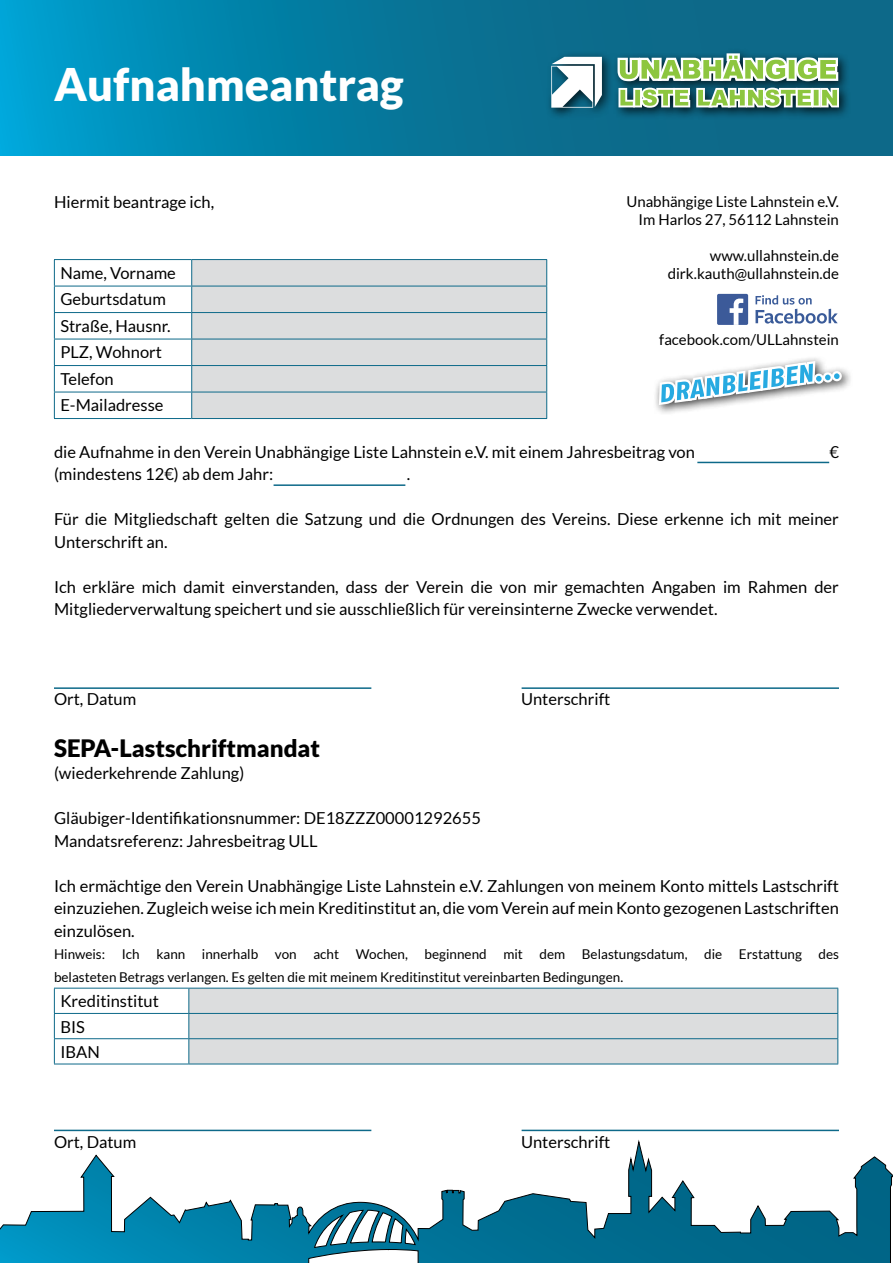
<style>
.page{position:relative;width:893px;height:1263px;background:#fff}
.page>*{position:absolute;margin:0;border:0;box-sizing:border-box;transform-origin:0 0}
.t1{font:900 45px "Lato";color:#fff}
.t2{font:900 24px "Lato";color:#000}
.t3{font:16.5px/26.5px "Lato";color:#000}
.t4{font:15px/18px "Lato";color:#000;text-align:right}
.t5{font:13.5px/22.5px "Lato";color:#000}
</style>
<div class="page">
<svg style="left:0;top:0;width:893px;height:155px"></svg>
<div style="left:545px;top:47px;width:306px;height:73px;background:#000;opacity:.75"></div>
<svg style="left:618px;top:53px;width:220px;height:28px"></svg>
<svg style="left:551px;top:57px;width:51px;height:51px"></svg>
<svg style="left:618px;top:88px;width:72px;height:20px"></svg>
<svg style="left:696px;top:88px;width:143px;height:20px"></svg>
<div style="left:653px;top:356px;width:201px;height:61px;background:#000;opacity:.75"></div>
<svg style="left:659px;top:361px;width:183px;height:44px"></svg>
<svg style="left:0;top:1139px;width:893px;height:124px"></svg>
<div style="left:192px;top:260px;width:354px;height:158px;background:#dcddde"></div>
<hr style="left:192px;top:259px;width:355px;height:1px;background:#0d6989">
<hr style="left:192px;top:286px;width:355px;height:1px;background:#0d6989">
<hr style="left:192px;top:312px;width:355px;height:1px;background:#0d6989">
<hr style="left:192px;top:339px;width:355px;height:1px;background:#0d6989">
<hr style="left:192px;top:365px;width:355px;height:1px;background:#0d6989">
<hr style="left:192px;top:392px;width:355px;height:1px;background:#0d6989">
<svg style="left:546px;top:260px;width:1px;height:158px"></svg>
<hr style="left:192px;top:418px;width:355px;height:1px;background:#0d6989">
<hr style="left:54px;top:259px;width:138px;height:1px;background:#0d6989">
<hr style="left:54px;top:286px;width:138px;height:1px;background:#0d6989">
<hr style="left:54px;top:312px;width:138px;height:1px;background:#0d6989">
<hr style="left:54px;top:339px;width:138px;height:1px;background:#0d6989">
<hr style="left:54px;top:365px;width:138px;height:1px;background:#0d6989">
<hr style="left:54px;top:392px;width:138px;height:1px;background:#0d6989">
<svg style="left:54px;top:260px;width:1px;height:158px"></svg>
<svg style="left:191px;top:260px;width:1px;height:158px"></svg>
<hr style="left:54px;top:418px;width:138px;height:1px;background:#0d6989">
<div style="left:189px;top:989px;width:648px;height:75px;background:#dcddde"></div>
<hr style="left:54px;top:988px;width:135px;height:1px;background:#0d6989">
<hr style="left:189px;top:988px;width:649px;height:1px;background:#0d6989">
<hr style="left:54px;top:1013px;width:135px;height:1px;background:#0d6989">
<hr style="left:189px;top:1013px;width:649px;height:1px;background:#0d6989">
<hr style="left:54px;top:1038px;width:135px;height:1px;background:#0d6989">
<svg style="left:54px;top:988px;width:1px;height:76px"></svg>
<hr style="left:189px;top:1038px;width:649px;height:1px;background:#0d6989">
<svg style="left:188px;top:988px;width:1px;height:76px"></svg>
<svg style="left:837px;top:988px;width:1px;height:76px"></svg>
<hr style="left:54px;top:1064px;width:135px;height:1px;background:#0d6989">
<hr style="left:189px;top:1064px;width:649px;height:1px;background:#0d6989">
<hr style="left:697px;top:462px;width:132px;height:1px;background:#0d6989">
<hr style="left:274px;top:484px;width:131px;height:2px;background:#0d6989">
<hr style="left:54px;top:687px;width:317px;height:2px;background:#0d6989">
<hr style="left:54px;top:1130px;width:317px;height:1px;background:#0d6989">
<hr style="left:522px;top:687px;width:317px;height:2px;background:#0d6989">
<hr style="left:522px;top:1130px;width:317px;height:1px;background:#0d6989">
<svg style="left:755px;top:295px;width:83px;height:29px"></svg>
<div style="left:717px;top:294px;width:31px;height:31px;background:#3c5a99;border-radius:2px"></div>
<svg style="left:730px;top:299px;width:13px;height:26px"></svg>
<h1 class="t1" style="left:54px;top:59px;width:351px">Aufnahmeantrag</h1>
<p class="t3" style="left:54px;top:189px;width:162px">Hiermit beantrage ich,</p>
<p class="t4" style="left:626px;top:193px;width:214px">Unabhängige Liste Lahnstein e.V.<br>Im Harlos 27, 56112 Lahnstein</p>
<p class="t4" style="left:668px;top:247px;width:173px">www.ullahnstein.de dirk.kauth@ullahnstein.de</p>
<p class="t3" style="left:60px;top:259px;width:117px">Name, Vorname<br>Geburtsdatum<br>Straße, Hausnr.<br>PLZ, Wohnort<br>Telefon<br>E-Mailadresse</p>
<p class="t3" style="left:54px;top:438px;width:642px">die Aufnahme in den Verein Unabhängige Liste Lahnstein e.V. mit einem Jahresbeitrag von</p>
<p class="t3" style="left:829px;top:438px;width:11px">€</p>
<p class="t3" style="left:54px;top:461px;width:221px">(mindestens 12€) ab dem Jahr:</p>
<p class="t3" style="left:407px;top:461px;width:5px">.</p>
<p class="t3" style="left:54px;top:508px;width:786px;line-height:22.5px">Für die Mitgliedschaft gelten die Satzung und die Ordnungen des Vereins. Diese erkenne ich mit meiner<br>Unterschrift an.</p>
<p class="t3" style="left:54px;top:575px;width:786px;line-height:22.5px">Ich erkläre mich damit einverstanden, dass der Verein die von mir gemachten Angaben im Rahmen der<br>Mitgliederverwaltung speichert und sie ausschließlich für vereinsinterne Zwecke verwendet.</p>
<p class="t4" style="left:659px;top:331px;width:181px">facebook.com/ULLahnstein</p>
<p class="t3" style="left:54px;top:686px;width:84px">Ort, Datum</p>
<p class="t3" style="left:521px;top:686px;width:91px">Unterschrift</p>
<h2 class="t2" style="left:54px;top:734px;width:268px">SEPA-Lastschriftmandat</h2>
<p class="t3" style="left:54px;top:760px;width:192px">(wiederkehrende Zahlung)</p>
<p class="t3" style="left:54px;top:807px;width:428px;line-height:22.5px">Gläubiger--Identifikationsnummer: DE18ZZZ00001292655<br>Mandatsreferenz: Jahresbeitrag ULL</p>
<p class="t3" style="left:54px;top:874px;width:786px;line-height:22.5px;text-align:justify">Ich ermächtige den Verein Unabhängige Liste Lahnstein e.V. Zahlungen von meinem Konto mittels Lastschrift einzuziehen. Zugleich weise ich mein Kreditinstitut an, die vom Verein auf mein Konto gezogenen Lastschriften einzulösen.</p>
<p class="t5" style="left:54px;top:943px;width:786px">Hinweis: Ich kann innerhalb von acht Wochen, beginnend mit dem Belastungsdatum, die Erstattung des belasteten Betrags verlangen. Es gelten die mit meinem Kreditinstitut vereinbarten Bedingungen.</p>
<p class="t3" style="left:60px;top:989px;width:100px;line-height:25.3px">Kreditinstitut<br>BIS<br>IBAN</p>
<p class="t3" style="left:54px;top:1129px;width:84px">Ort, Datum</p>
<p class="t3" style="left:521px;top:1129px;width:91px">Unterschrift</p>
</div>
